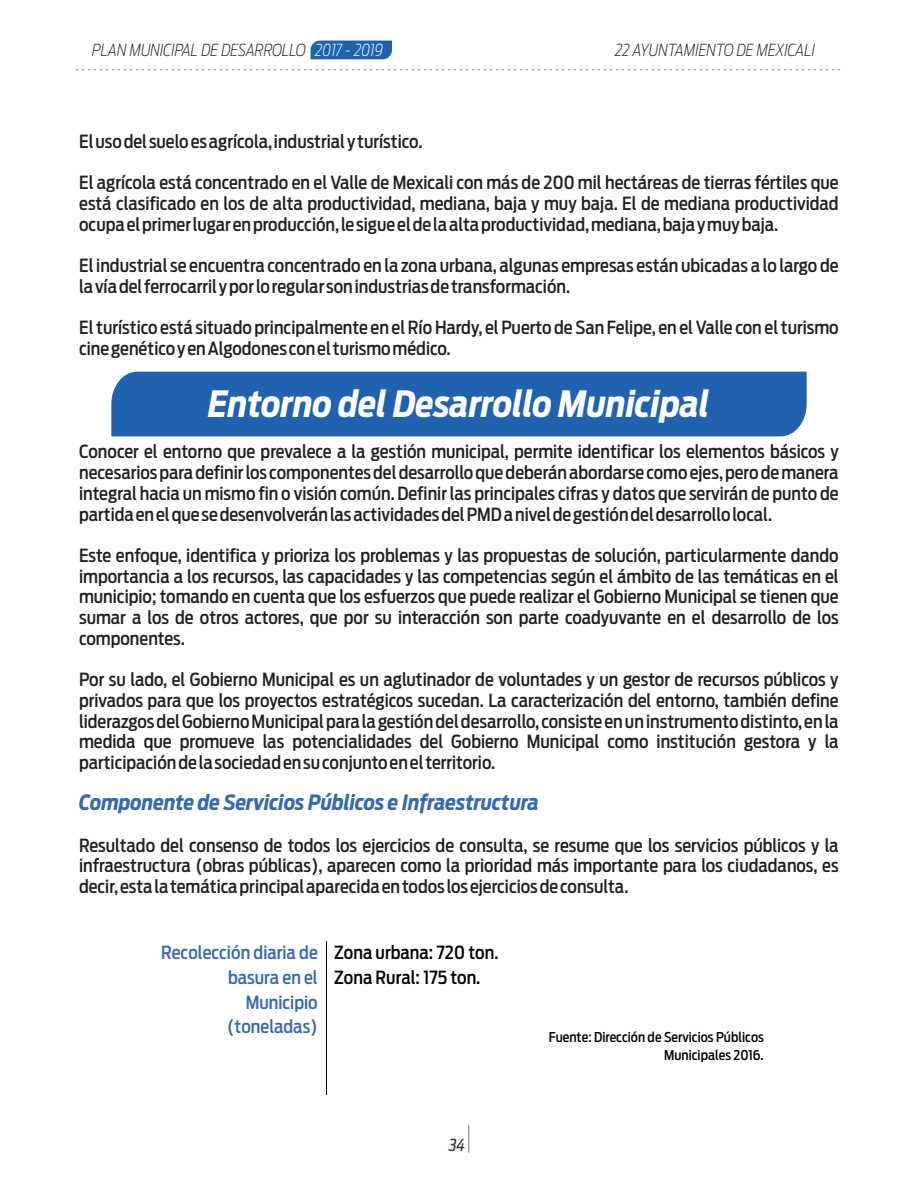
<style>
.page{position:relative;width:918px;height:1188px;background:#fff}
.page>*{position:absolute;margin:0;border:0;box-sizing:border-box;transform-origin:0 0}
.t1{font:italic 700 36px "Antenna Cond";color:#fff}
.t2{font:italic 700 21px "Antenna Cond";color:#3568b0}
.t3{font:500 18px/20.7px "Antenna Cond";color:#231f20;text-align:justify}
.t4{font:500 18px/24.9px "Antenna Cond";color:#3568b0;text-align:right}
.t5{font:500 18px/24.9px "Antenna Cond";color:#000}
.t6{font:italic 200 16.5px "Antenna Cond";color:#231f20}
.t7{font:italic 16.5px "Antenna Cond";color:#333}
.t8{font:500 13.5px/18.8px "Antenna Cond";color:#000;text-align:right}
.s1{color:#fff}
</style>
<div class="page">
<div style="left:111px;top:372px;width:696px;height:64px;background:#2062ae"></div>
<svg style="left:468px;top:1125px;width:1px;height:27px"></svg>
<hr style="left:326px;top:942px;width:1px;height:153px;background:#000">
<svg style="left:311px;top:41px;width:81px;height:18px"></svg>
<svg style="left:76px;top:69px;width:765px;height:1px"></svg>
<p class="t6" style="left:92px;top:43px;width:292px">PLAN MUNICIPAL DE DESARROLLO <span class="s1">2017 - 2019</span></p>
<p class="t6" style="left:615px;top:43px;width:202px">22 AYUNTAMIENTO DE MEXICALI</p>
<p class="t3" style="left:79px;top:132px;width:345px">El uso del suelo es agrícola,industrial y turístico.</p>
<p class="t3" style="left:79px;top:174px;width:761px">El agrícola está concentrado en el Valle de Mexicali con más de 200 mil hectáreas de tierras fértiles que está clasificado en los de alta productividad, mediana, baja y muy baja. El de mediana productividad ocupa el primer lugar en producción,le sigue el de la alta productividad,mediana,baja y muy baja.</p>
<p class="t3" style="left:79px;top:256px;width:761px">El industrial se encuentra concentrado en la zona urbana, algunas empresas están ubicadas a lo largo de la vía del ferrocarril y por lo regular son industrias de transformación.</p>
<p class="t3" style="left:79px;top:318px;width:761px">El turístico está situado principalmente en el Río Hardy, el Puerto de San Felipe, en el Valle con el turismo cine genético y en Algodones con el turismo médico.</p>
<h1 class="t1" style="left:208px;top:388px;width:503px">Entorno del Desarrollo Municipal</h1>
<p class="t3" style="left:79px;top:443px;width:761px">Conocer el entorno que prevalece a la gestión municipal, permite identificar los elementos básicos y necesarios para definir los componentes del desarrollo que deberán abordarse como ejes,pero de manera integral hacia un mismo fin o visión común.Definir las principales cifras y datos que servirán de punto de partida en el que se desenvolverán las actividades del PMD a nivel de gestión del desarrollo local.</p>
<p class="t3" style="left:79px;top:546px;width:761px">Este enfoque, identifica y prioriza los problemas y las propuestas de solución, particularmente dando importancia a los recursos, las capacidades y las competencias según el ámbito de las temáticas en el municipio; tomando en cuenta que los esfuerzos que puede realizar el Gobierno Municipal se tienen que sumar a los de otros actores, que por su interacción son parte coadyuvante en el desarrollo de los componentes.</p>
<p class="t3" style="left:79px;top:670px;width:761px">Por su lado, el Gobierno Municipal es un aglutinador de voluntades y un gestor de recursos públicos y privados para que los proyectos estratégicos sucedan. La caracterización del entorno, también define liderazgos del Gobierno Municipal para la gestión del desarrollo,consiste en un instrumento distinto,en la medida que promueve las potencialidades del Gobierno Municipal como institución gestora y la participación de la sociedad en su conjunto en el territorio.</p>
<p class="t2" style="left:79px;top:794px;width:462px">Componente de Servicios Públicos e Infraestructura</p>
<p class="t3" style="left:79px;top:836px;width:761px">Resultado del consenso de todos los ejercicios de consulta, se resume que los servicios públicos y la infraestructura (obras públicas), aparecen como la prioridad más importante para los ciudadanos, es decir,esta la temática principal aparecida en todos los ejercicios de consulta.</p>
<p class="t4" style="left:161px;top:941px;width:158px">Recolección diaria de basura en el<br>Municipio (toneladas)</p>
<p class="t5" style="left:334px;top:941px;width:166px">Zona urbana: 720 ton.<br>Zona Rural: 175 ton.</p>
<p class="t7" style="left:449px;top:1137px;width:18px">34</p>
<p class="t8" style="left:549px;top:1028px;width:217px">Fuente: Dirección de Servicios Públicos<br>Municipales 2016.</p>
</div>
